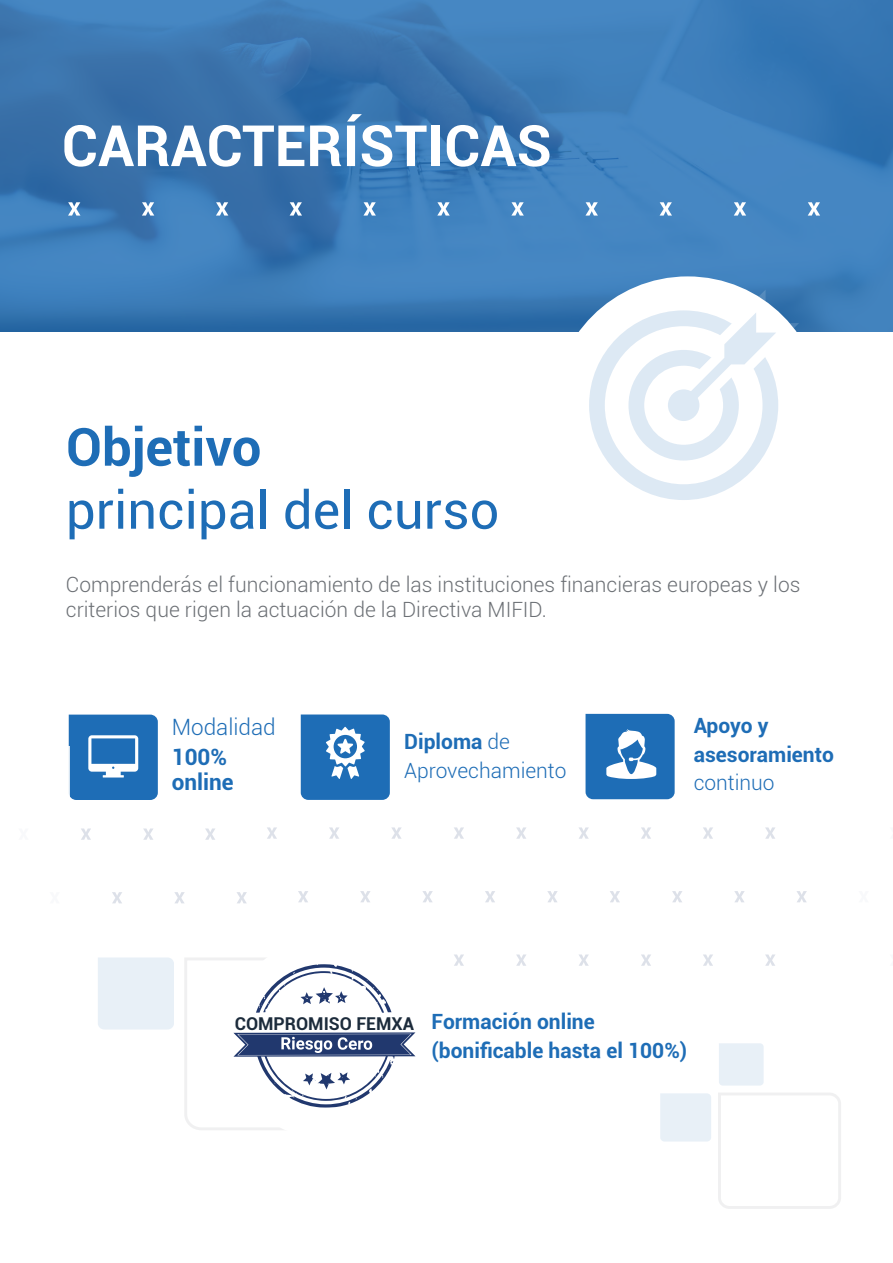
<style>
.page{position:relative;width:893px;height:1263px;background:#fff}
.page>*{position:absolute;margin:0;border:0;box-sizing:border-box;transform-origin:0 0}
.t1{font:700 57px "Roboto";color:#fff}
.t2{font:52.5px "Roboto";color:#1e6db6}
.t3{font:700 52.5px "Roboto";color:#1e6db6}
.t4{font:700 22.5px "Roboto";color:#1e6db6}
.t5{font:300 22.5px "Roboto";color:#1e6db6}
.t6{font:300 21px/25.5px "Roboto";color:#6c7075}
.t7{font:700 21px "Roboto";color:#1e6db6}
.t8{font:300 21px/28.5px "Roboto";color:#1e6db6}
.t9{font:700 17.7px "Roboto";color:#1c2b3b}
.s1{font-weight:700}
</style>
<div class="page">
<svg style="left:0;top:0;width:893px;height:332px"></svg>
<svg style="left:68px;top:202px;width:12px;height:14px"></svg>
<svg style="left:142px;top:202px;width:12px;height:14px"></svg>
<svg style="left:216px;top:202px;width:12px;height:14px"></svg>
<svg style="left:290px;top:202px;width:12px;height:14px"></svg>
<svg style="left:363px;top:202px;width:13px;height:14px"></svg>
<svg style="left:437px;top:202px;width:13px;height:14px"></svg>
<svg style="left:585px;top:202px;width:13px;height:14px"></svg>
<svg style="left:511px;top:202px;width:13px;height:14px"></svg>
<svg style="left:808px;top:202px;width:12px;height:14px"></svg>
<svg style="left:734px;top:202px;width:12px;height:14px"></svg>
<svg style="left:660px;top:202px;width:12px;height:14px"></svg>
<svg style="left:69px;top:715px;width:89px;height:85px"></svg>
<svg style="left:585px;top:714px;width:90px;height:85px"></svg>
<svg style="left:301px;top:714px;width:89px;height:86px"></svg>
<div style="left:719px;top:1043px;width:45px;height:42px;background:#e8f0f7"></div>
<svg style="left:660px;top:1093px;width:181px;height:116px"></svg>
<div style="left:553px;top:276px;width:269px;height:270px;background:#fff;border-radius:50%"></div>
<svg style="left:589px;top:290px;width:210px;height:210px"></svg>
<div style="left:668px;top:389px;width:31px;height:32px;background:#dde9f4;border-radius:50%"></div>
<svg style="left:765px;top:954px;width:10px;height:12px"></svg>
<svg style="left:703px;top:954px;width:10px;height:12px"></svg>
<svg style="left:641px;top:954px;width:10px;height:12px"></svg>
<svg style="left:579px;top:954px;width:10px;height:12px"></svg>
<svg style="left:765px;top:827px;width:10px;height:12px"></svg>
<svg style="left:703px;top:827px;width:10px;height:12px"></svg>
<svg style="left:641px;top:827px;width:10px;height:12px"></svg>
<svg style="left:579px;top:827px;width:10px;height:12px"></svg>
<svg style="left:516px;top:954px;width:10px;height:12px"></svg>
<svg style="left:516px;top:827px;width:10px;height:12px"></svg>
<svg style="left:797px;top:891px;width:10px;height:11px"></svg>
<svg style="left:734px;top:891px;width:11px;height:11px"></svg>
<svg style="left:672px;top:891px;width:10px;height:11px"></svg>
<svg style="left:547px;top:891px;width:11px;height:11px"></svg>
<svg style="left:610px;top:891px;width:10px;height:11px"></svg>
<svg style="left:454px;top:954px;width:10px;height:12px"></svg>
<svg style="left:391px;top:827px;width:11px;height:12px"></svg>
<svg style="left:454px;top:827px;width:10px;height:12px"></svg>
<svg style="left:329px;top:827px;width:10px;height:12px"></svg>
<svg style="left:267px;top:827px;width:10px;height:12px"></svg>
<svg style="left:360px;top:891px;width:10px;height:11px"></svg>
<svg style="left:423px;top:891px;width:10px;height:11px"></svg>
<svg style="left:485px;top:891px;width:10px;height:11px"></svg>
<svg style="left:298px;top:891px;width:10px;height:11px"></svg>
<svg style="left:205px;top:828px;width:10px;height:12px"></svg>
<svg style="left:143px;top:828px;width:10px;height:12px"></svg>
<svg style="left:81px;top:828px;width:10px;height:12px"></svg>
<svg style="left:237px;top:892px;width:10px;height:11px"></svg>
<svg style="left:174px;top:892px;width:11px;height:11px"></svg>
<svg style="left:112px;top:892px;width:10px;height:11px"></svg>
<div style="left:98px;top:957px;width:76px;height:72px;background:#e8f0f7"></div>
<svg style="left:184px;top:958px;width:231px;height:172px"></svg>
<p class="t1" style="left:62px;top:106px;width:492px">CARACTERÍSTICAS</p>
<p class="t3" style="left:66px;top:410px;width:197px">Objetivo</p>
<p class="t2" style="left:66px;top:473px;width:435px">principal del curso</p>
<p class="t6" style="left:66px;top:571px;width:736px">Comprenderás el funcionamiento de las instituciones financieras europeas y los criterios que rigen la actuación de la Directiva MIFID.</p>
<p class="t5" style="left:172px;top:711px;width:105px">Modalidad</p>
<p class="t4" style="left:172px;top:741px;width:57px">100%</p>
<p class="t4" style="left:172px;top:766px;width:63px">online</p>
<p class="t8" style="left:404px;top:727px;width:164px"><span class="s1">Diploma</span> de<br>Aprovechamiento</p>
<p class="t7" style="left:694px;top:711px;width:76px">Apoyo y</p>
<p class="t7" style="left:694px;top:740px;width:142px">asesoramiento</p>
<p class="t8" style="left:694px;top:768px;width:82px">continuo</p>
<p class="t9" style="left:235px;top:1011px;width:181px">COMPROMISO FEMXA</p>
<p class="t7" style="left:432px;top:1007px;width:165px">Formación online</p>
<p class="t7" style="left:432px;top:1035px;width:257px">(bonificable hasta el 100%)</p>
</div>
